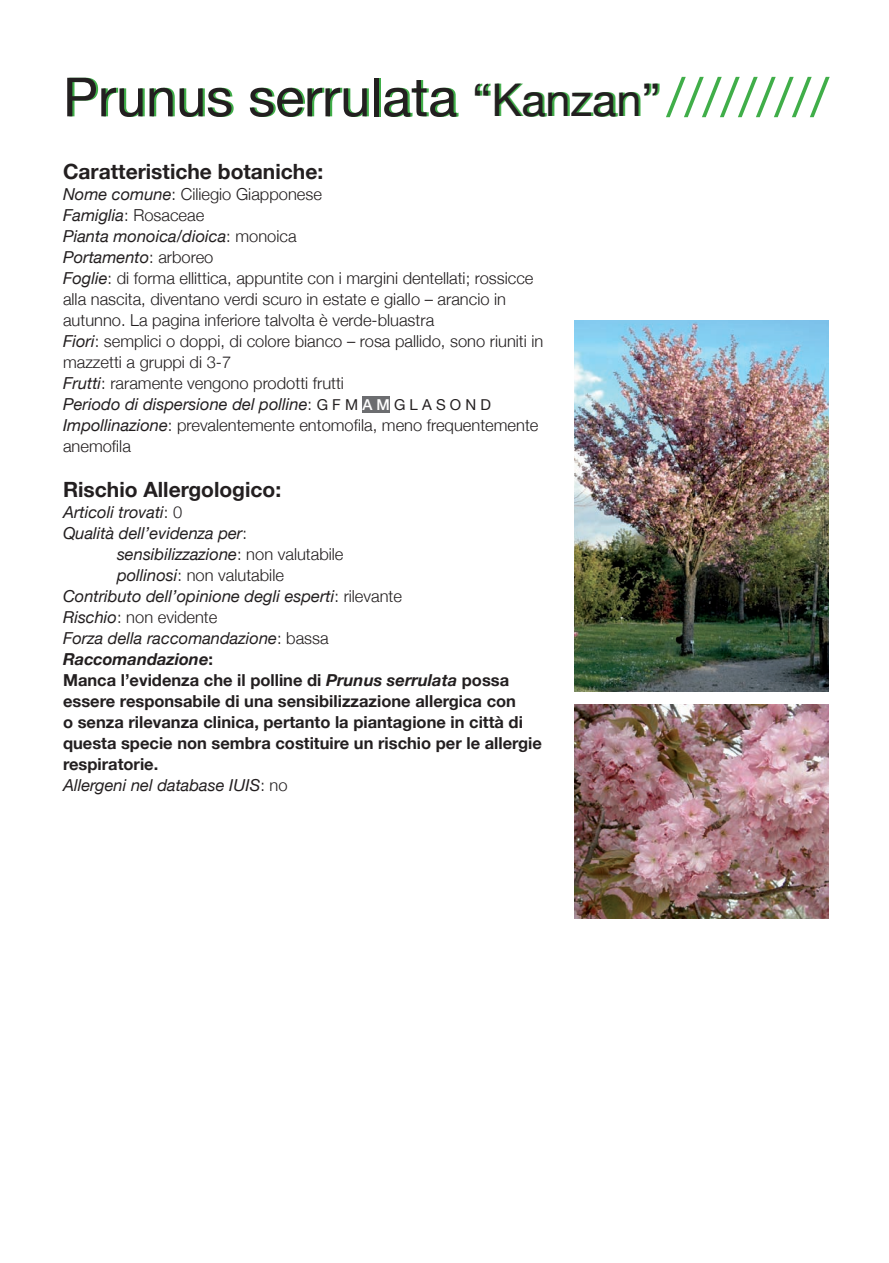
<style>
.page{position:relative;width:889px;height:1263px;background:#fff}
.page>*{position:absolute;margin:0;border:0;box-sizing:border-box;transform-origin:0 0}
.t1{font:54px "Helvetica Neue";color:#231f20}
.t2{font:700 21px "Helvetica Neue";color:#231f20}
.t3{font:300 16.5px/21px "Helvetica Neue";color:#231f20}
.t4{font:700 16.5px "Helvetica Neue";color:#231f20}
.t5{font:italic 16.5px "Helvetica Neue";color:#231f20}
.t6{font:italic 700 16.5px "Helvetica Neue";color:#231f20}
.s1{font-size:45px}
.s2{color:#40ae49}
.s3{font-weight:400;font-style:italic}
.s4{font-weight:400;font-size:15px}
.s5{font-weight:500;font-size:15px;color:#fff}
.s6{font-weight:300;font-style:normal}
.s7{font-style:normal}
.s8{font-style:italic}
</style>
<div class="page">
<div style="left:362px;top:396px;width:28px;height:16px;background:#6c6d70"></div>
<img style="left:574px;top:320px;width:254px;height:372px">
<img style="left:574px;top:704px;width:254px;height:215px">
<h1 class="t1" style="left:63px;top:65px;width:767px">Prunus serrulata <span class="s1">“Kanzan”</span><span class="s2">/////////</span></h1>
<p class="t2" style="left:63px;top:158px;width:262px">Caratteristiche botaniche:</p>
<p class="t3" style="left:63px;top:183px;width:482px"><span class="s3">Nome comune</span>: Ciliegio Giapponese<br><span class="s3">Famiglia</span>: Rosaceae<br><span class="s3">Pianta monoica/dioica</span>: monoica<br><span class="s3">Portamento</span>: arboreo<br><span class="s3">Foglie</span>: di forma ellittica, appuntite con i margini dentellati; rossicce alla nascita, diventano verdi scuro in estate e giallo – arancio in autunno. La pagina inferiore talvolta è verde-bluastra<br><span class="s3">Fiori</span>: semplici o doppi, di colore bianco – rosa pallido, sono riuniti in mazzetti a gruppi di 3-7<br><span class="s3">Frutti</span>: raramente vengono prodotti frutti<br><span class="s3">Periodo di dispersione del polline</span>: <span class="s4">G F M</span> <span class="s5">A M</span> <span class="s4">G L A S O N D </span><span class="s3">Impollinazione</span>: prevalentemente entomofila, meno frequentemente anemofila</p>
<p class="t2" style="left:63px;top:476px;width:220px">Rischio Allergologico:</p>
<p class="t5" style="left:63px;top:502px;width:121px">Articoli trovati<span class="s6">: 0</span></p>
<p class="t5" style="left:63px;top:523px;width:185px">Qualità dell’evidenza per<span class="s6">:</span></p>
<p class="t5" style="left:117px;top:544px;width:228px">sensibilizzazione<span class="s6">: non valutabile</span></p>
<p class="t3" style="left:117px;top:564px;width:168px"><span class="s3">pollinosi</span>: non valutabile</p>
<p class="t5" style="left:63px;top:586px;width:340px">Contributo dell’opinione degli esperti<span class="s6">: rilevante</span></p>
<p class="t3" style="left:63px;top:606px;width:156px"><span class="s3">Rischio</span>: non evidente</p>
<p class="t5" style="left:63px;top:628px;width:267px">Forza della raccomandazione<span class="s6">: bassa</span></p>
<p class="t6" style="left:63px;top:649px;width:152px">Raccomandazione<span class="s7">:</span></p>
<p class="t4" style="left:63px;top:670px;width:448px">Manca l’evidenza che il polline di <span class="s8">Prunus serrulata</span> possa</p>
<p class="t4" style="left:63px;top:691px;width:454px">essere responsabile di una sensibilizzazione allergica con</p>
<p class="t4" style="left:63px;top:712px;width:461px">o senza rilevanza clinica, pertanto la piantagione in città di</p>
<p class="t4" style="left:63px;top:733px;width:480px">questa specie non sembra costituire un rischio per le allergie</p>
<p class="t4" style="left:63px;top:754px;width:97px">respiratorie.</p>
<p class="t5" style="left:63px;top:775px;width:226px">Allergeni nel database IUIS<span class="s6">: no</span></p>
</div>
